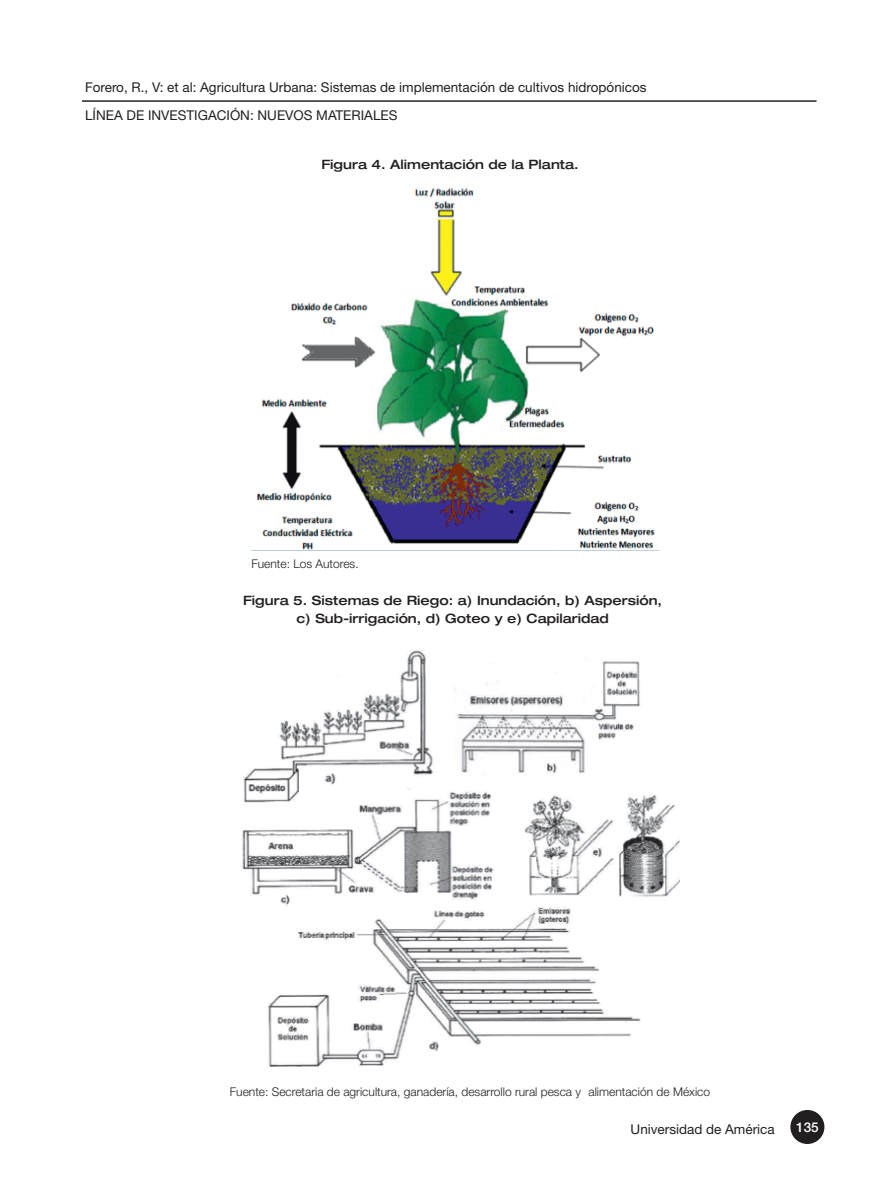
<style>
.page{position:relative;width:893px;height:1191px;background:#fff}
.page>*{position:absolute;margin:0;border:0;box-sizing:border-box;transform-origin:0 0}
.t1{font:13.5px "Helvetica Neue LT Std";color:#231f20}
.t2{font:500 13.5px "Helvetica Neue LT Std";color:#fff}
.t3{font:500 expanded 12.9px/18px "Helvetica Neue LT Std";color:#231f20;text-align:center}
.t4{font:300 12px "Helvetica Neue LT Std";color:#231f20}
</style>
<div class="page">
<div style="left:790px;top:1110px;width:34px;height:34px;background:#231f20;border-radius:50%"></div>
<img style="left:251px;top:188px;width:407px;height:363px">
<img style="left:242px;top:650px;width:438px;height:417px">
<hr style="left:82px;top:100px;width:734px;height:2px;background:#231f20">
<p class="t1" style="left:85px;top:79px;width:563px">Forero, R., V: et al: Agricultura Urbana: Sistemas de implementación de cultivos hidropónicos</p>
<p class="t1" style="left:85px;top:107px;width:192px">LÍNEA DE INVESTIGACIÓN: Nuevos</p>
<p class="t1" style="left:316px;top:107px;width:9px">materiales</p>
<p class="t3" style="left:321px;top:155px;width:259px">Figura 4. Alimentación de la Planta.</p>
<p class="t4" style="left:251px;top:556px;width:109px">Fuente: Los Autores.</p>
<p class="t3" style="left:243px;top:591px;width:420px">Figura 5. Sistemas de Riego: a) Inundación, b) Aspersión, c) Sub-irrigación, d) Goteo y e) Capilaridad</p>
<p class="t4" style="left:230px;top:1084px;width:482px">Fuente: Secretaria de agricultura, ganadería, desarrollo rural pesca y alimentación de México</p>
<p class="t1" style="left:631px;top:1121px;width:146px">Universidad de América</p>
<p class="t2" style="left:796px;top:1119px;width:24px">135</p>
</div>
